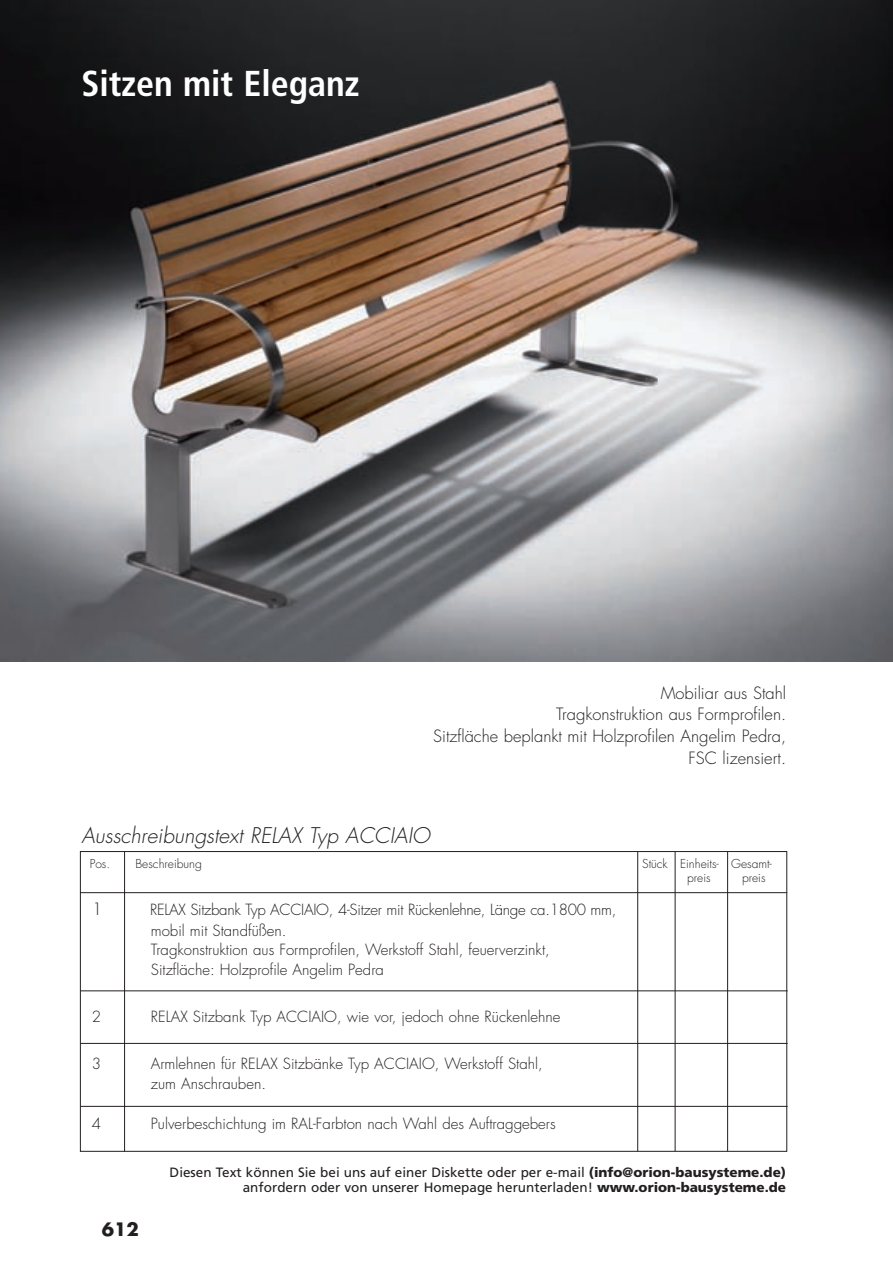
<style>
.page{position:relative;width:893px;height:1263px;background:#fff}
.page>*{position:absolute;margin:0;border:0;box-sizing:border-box;transform-origin:0 0}
.t1{font:700 condensed 36px "Frutiger LT Std";color:#fff}
.t2{font:italic 300 21px "Futura";color:#231f20}
.t3{font:700 18px "Futura";color:#231f20}
.t4{font:300 16.5px/21.8px "Futura";color:#231f20;text-align:right}
.t5{font:300 15px/20.1px "Futura";color:#231f20}
.t6{font:13.5px/14.7px "Frutiger LT Std";color:#231f20;text-align:right}
.t7{font:300 12px/13.5px "Futura";color:#231f20}
.s1{font-weight:900}
</style>
<div class="page">
<img style="left:0;top:0;width:893px;height:662px">
<hr style="left:80px;top:892px;width:707px;height:1px;background:#231f20">
<hr style="left:80px;top:990px;width:707px;height:1px;background:#231f20">
<hr style="left:80px;top:1043px;width:707px;height:1px;background:#231f20">
<hr style="left:80px;top:1106px;width:707px;height:1px;background:#231f20">
<hr style="left:637px;top:851px;width:1px;height:300px;background:#231f20">
<hr style="left:674px;top:852px;width:1px;height:299px;background:#231f20">
<hr style="left:124px;top:851px;width:1px;height:301px;background:#231f20">
<hr style="left:727px;top:851px;width:1px;height:300px;background:#231f20">
<h1 class="t1" style="left:81px;top:69px;width:280px">Sitzen mit Eleganz</h1>
<p class="t4" style="left:433px;top:683px;width:354px">Mobiliar aus Stahl<br>Tragkonstruktion aus Formprofilen.<br>Sitzfläche beplankt mit Holzprofilen Angelim Pedra,<br>FSC lizensiert.</p>
<h2 class="t2" style="left:81px;top:826px;width:350px">Ausschreibungstext RELAX Typ ACCIAIO</h2>
<p class="t7" style="left:90px;top:858px;width:22px">Pos.</p>
<p class="t7" style="left:135px;top:858px;width:68px">Beschreibung</p>
<p class="t7" style="left:687px;top:858px;width:86px;text-indent:-45px">Stück Einheits- Gesamt&shy;preis</p>
<p class="t7" style="left:742px;top:872px;width:25px">preis</p>
<p class="t4" style="left:92px;top:899px;width:12px">1</p>
<p class="t5" style="left:150px;top:901px;width:468px">RELAX Sitzbank Typ ACCIAIO, 4-Sitzer mit Rückenlehne, Länge ca.1800 mm, mobil mit Standfüßen.<br>Tragkonstruktion aus Formprofilen, Werkstoff Stahl, feuerverzinkt, Sitzfläche: Holzprofile Angelim Pedra</p>
<p class="t5" style="left:92px;top:1008px;width:11px">2</p>
<p class="t5" style="left:151px;top:1008px;width:411px">RELAX Sitzbank Typ ACCIAIO, wie vor, jedoch ohne Rückenlehne</p>
<p class="t5" style="left:92px;top:1055px;width:11px">3</p>
<p class="t5" style="left:151px;top:1055px;width:393px">Armlehnen für RELAX Sitzbänke Typ ACCIAIO, Werkstoff Stahl, zum Anschrauben.</p>
<p class="t5" style="left:92px;top:1114px;width:11px">4</p>
<p class="t5" style="left:151px;top:1114px;width:406px">Pulverbeschichtung im RAL-Farbton nach Wahl des Auftraggebers</p>
<p class="t6" style="left:170px;top:1166px;width:618px">Diesen Text können Sie bei uns auf einer Diskette oder per e-mail <span class="s1">(info@orion-bausysteme.de) </span>anfordern oder von unserer Homepage herunterladen! <span class="s1">www.orion-bausysteme.de</span></p>
<p class="t3" style="left:102px;top:1221px;width:39px">612</p>
</div>
